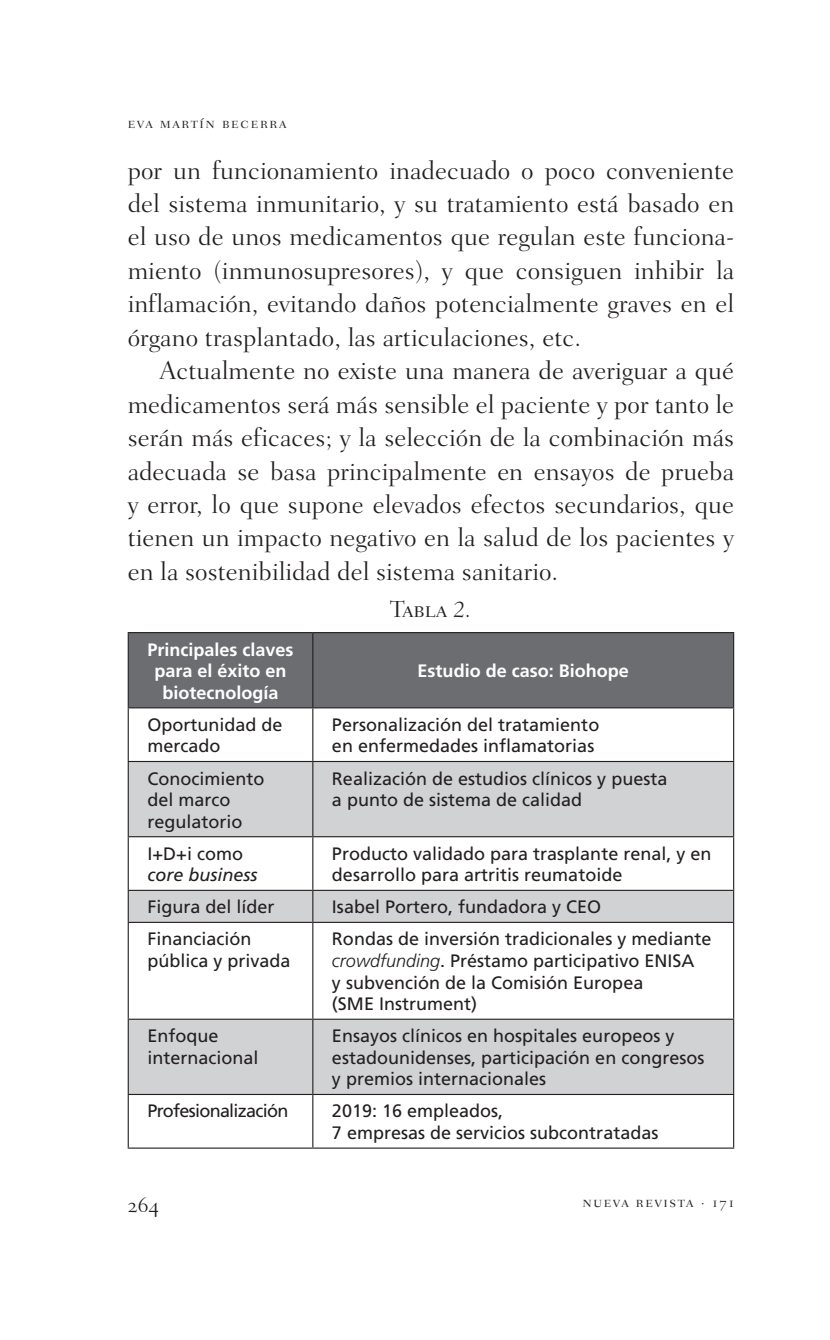
<style>
.page{position:relative;width:830px;height:1340px;background:#fff}
.page>*{position:absolute;margin:0;border:0;box-sizing:border-box;transform-origin:0 0}
.t1{font:300 25.88px/33.5px "Fairfield";color:#231f20;text-align:justify}
.t2{font:23.62px "Fairfield Light SC";color:#231f20}
.t3{font:22.5px "Fairfield Light SC";color:#231f20}
.t4{font:18px/21.6px "Frutiger";color:#231f20}
.t5{font:700 18px/21.6px "Frutiger";color:#fff;text-align:center}
.t6{font:18px "Frutiger";letter-spacing:-.04em;color:#231f20}
.t7{font:italic 18px "Frutiger";color:#231f20}
.t8{font:15.75px "Fairfield Light SC";letter-spacing:.1em;color:#231f20}
.s1{font-family:"Fairfield";font-weight:300;font-style:italic}
.s2{font-weight:300;font-style:italic}
</style>
<div class="page">
<div style="left:129px;top:633px;width:603px;height:74px;background:#6c6d70"></div>
<svg style="left:129px;top:762px;width:603px;height:331px;fill:#d1d2d4"></svg>
<hr style="left:128px;top:632px;width:185px;height:1px;background:#231f20">
<hr style="left:128px;top:633px;width:1px;height:74px;background:#231f20">
<hr style="left:313px;top:632px;width:420px;height:1px;background:#231f20">
<hr style="left:312px;top:633px;width:1px;height:74px;background:#231f20">
<hr style="left:732px;top:633px;width:1px;height:74px;background:#231f20">
<hr style="left:128px;top:707px;width:185px;height:1px;background:#231f20">
<hr style="left:128px;top:708px;width:1px;height:53px;background:#231f20">
<hr style="left:313px;top:707px;width:420px;height:1px;background:#231f20">
<hr style="left:312px;top:708px;width:1px;height:53px;background:#231f20">
<hr style="left:732px;top:708px;width:1px;height:53px;background:#231f20">
<hr style="left:128px;top:761px;width:185px;height:1px;background:#231f20">
<hr style="left:128px;top:762px;width:1px;height:74px;background:#231f20">
<hr style="left:313px;top:761px;width:420px;height:1px;background:#231f20">
<hr style="left:312px;top:762px;width:1px;height:74px;background:#231f20">
<hr style="left:732px;top:762px;width:1px;height:74px;background:#231f20">
<hr style="left:128px;top:836px;width:185px;height:1px;background:#231f20">
<hr style="left:128px;top:837px;width:1px;height:52px;background:#231f20">
<hr style="left:313px;top:836px;width:420px;height:1px;background:#231f20">
<hr style="left:312px;top:837px;width:1px;height:52px;background:#231f20">
<hr style="left:732px;top:837px;width:1px;height:52px;background:#231f20">
<hr style="left:128px;top:923px;width:1px;height:95px;background:#231f20">
<hr style="left:312px;top:923px;width:1px;height:95px;background:#231f20">
<hr style="left:732px;top:923px;width:1px;height:95px;background:#231f20">
<hr style="left:128px;top:1018px;width:185px;height:1px;background:#231f20">
<hr style="left:128px;top:1019px;width:1px;height:74px;background:#231f20">
<hr style="left:313px;top:1018px;width:420px;height:1px;background:#231f20">
<hr style="left:312px;top:1019px;width:1px;height:74px;background:#231f20">
<hr style="left:732px;top:1019px;width:1px;height:74px;background:#231f20">
<hr style="left:128px;top:1093px;width:185px;height:2px;background:#231f20">
<hr style="left:128px;top:1095px;width:1px;height:52px;background:#231f20">
<hr style="left:313px;top:1093px;width:420px;height:2px;background:#231f20">
<hr style="left:312px;top:1095px;width:1px;height:52px;background:#231f20">
<hr style="left:732px;top:1095px;width:1px;height:52px;background:#231f20">
<hr style="left:128px;top:1147px;width:185px;height:1px;background:#231f20">
<hr style="left:313px;top:1147px;width:420px;height:1px;background:#231f20">
<hr style="left:128px;top:889px;width:185px;height:2px;background:#231f20">
<hr style="left:313px;top:889px;width:420px;height:2px;background:#231f20">
<hr style="left:128px;top:891px;width:1px;height:30px;background:#231f20">
<hr style="left:312px;top:891px;width:1px;height:30px;background:#231f20">
<hr style="left:732px;top:891px;width:1px;height:30px;background:#231f20">
<hr style="left:128px;top:921px;width:185px;height:2px;background:#231f20">
<hr style="left:313px;top:921px;width:420px;height:2px;background:#231f20">
<p class="t8" style="left:128px;top:114px;width:160px">eva martín becerra</p>
<p class="t1" style="left:128px;top:153px;width:607px">por un funcionamiento inadecuado o poco conveniente del sistema inmunitario, y su tratamiento está basado en el uso de unos medicamentos que regulan este funciona&shy;miento (inmunosupresores), y que consiguen inhibir la inflamación, evitando daños potencialmente graves en el órgano trasplantado, las articulaciones, etc.</p>
<p class="t1" style="left:128px;top:354px;width:607px;text-indent:32px">Actualmente no existe una manera de averiguar a qué medicamentos será más sensible el paciente y por tanto le serán más eficaces; y la selección de la combinación más adecuada se basa principalmente en ensayos de prueba y error, lo que supone elevados efectos secundarios, que tienen un impacto negativo en la salud de los pacientes y en la sostenibilidad del sistema sanitario.</p>
<h2 class="t2" style="left:390px;top:596px;width:83px">Tabla <span class="s1">2.</span></h2>
<p class="t5" style="left:147px;top:638px;width:148px">Principales claves para el éxito en biotecnología</p>
<p class="t5" style="left:417px;top:660px;width:213px">Estudio de caso: Biohope</p>
<p class="t4" style="left:147px;top:713px;width:137px">Oportunidad de mercado</p>
<p class="t4" style="left:332px;top:713px;width:269px">Personalización del tratamiento en enfermedades inflamatorias</p>
<p class="t4" style="left:147px;top:767px;width:118px">Conocimiento del marco regulatorio</p>
<p class="t4" style="left:332px;top:767px;width:337px">Realización de estudios clínicos y puesta a punto de sistema de calidad</p>
<p class="t4" style="left:147px;top:842px;width:97px">I+D+i como</p>
<p class="t7" style="left:147px;top:864px;width:112px">core business</p>
<p class="t4" style="left:332px;top:842px;width:381px">Producto validado para trasplante renal, y en desarrollo para artritis reumatoide</p>
<p class="t4" style="left:147px;top:896px;width:129px">Figura del líder</p>
<p class="t4" style="left:332px;top:896px;width:271px">Isabel Portero, fundadora y CEO</p>
<p class="t4" style="left:147px;top:928px;width:145px">Financiación pública y privada</p>
<p class="t4" style="left:332px;top:928px;width:381px">Rondas de inversión tradicionales y mediante <span class="s2">crowdfunding</span>. Préstamo participativo ENISA<br>y subvención de la Comisión Europea<br>(SME Instrument)</p>
<p class="t4" style="left:147px;top:1025px;width:113px">Enfoque internacional</p>
<p class="t4" style="left:332px;top:1025px;width:374px">Ensayos clínicos en hospitales europeos y estadounidenses, participación en congresos y premios internacionales</p>
<p class="t6" style="left:147px;top:1100px;width:142px">Profesionalización</p>
<p class="t4" style="left:332px;top:1100px;width:328px">2019: 16 empleados,<br>7 empresas de servicios subcontratadas</p>
<p class="t3" style="left:128px;top:1193px;width:33px">264</p>
<p class="t8" style="left:582px;top:1193px;width:153px">nueva revista · 171</p>
</div>
